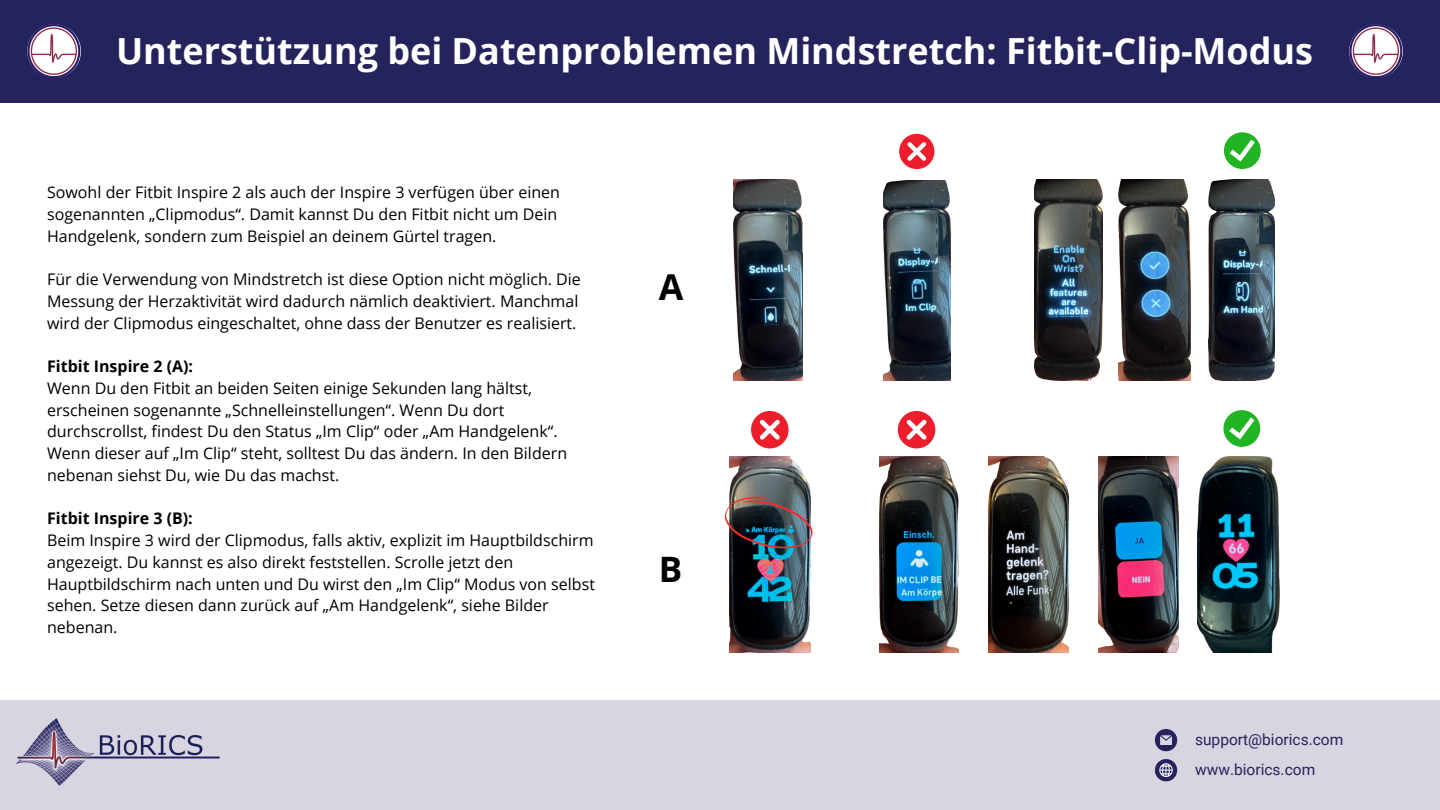
<style>
.page{position:relative;width:1440px;height:810px;background:#fff}
.page>*{position:absolute;margin:0;border:0;box-sizing:border-box;transform-origin:0 0}
.t1{font:700 36px "Open Sans";color:#fff}
.t2{font:700 35.7px "Open Sans";color:#000}
.t3{font:700 35px "Open Sans";color:#000}
.t4{font:16px/21.8px "Open Sans";color:#000}
.t5{font:15.5px "Roboto";color:#24235c}
.s1{font-weight:700}
</style>
<div class="page">
<div style="left:0;top:700px;width:1440px;height:110px;background:#d8d5e1"></div>
<img style="left:16px;top:718px;width:204px;height:68px">
<svg style="left:1155px;top:729px;width:22px;height:22px"></svg>
<svg style="left:1155px;top:759px;width:22px;height:22px"></svg>
<div style="left:0;top:0;width:1440px;height:102px;background:#24235c"></div>
<img style="left:27px;top:24px;width:54px;height:54px;border-radius:50%">
<img style="left:1349px;top:24px;width:54px;height:54px;border-radius:50%">
<div style="left:751px;top:411px;width:38px;height:37px;background:#ed1d2b;border-radius:50%"></div>
<svg style="left:760px;top:420px;width:20px;height:20px"></svg>
<img style="left:1035px;top:179px;width:68px;height:202px">
<img style="left:1118px;top:179px;width:72px;height:202px">
<div style="left:899px;top:134px;width:35px;height:35px;background:#ed1d2b;border-radius:50%"></div>
<svg style="left:907px;top:142px;width:19px;height:19px"></svg>
<div style="left:1224px;top:132px;width:37px;height:37px;background:#21b524;border-radius:18px"></div>
<svg style="left:1230px;top:140px;width:25px;height:22px"></svg>
<img style="left:729px;top:457px;width:81px;height:195px">
<img style="left:725px;top:497px;width:87px;height:51px">
<div style="left:898px;top:411px;width:37px;height:37px;background:#ed1d2b;border-radius:50%"></div>
<svg style="left:906px;top:420px;width:21px;height:20px"></svg>
<img style="left:880px;top:457px;width:79px;height:195px">
<img style="left:1197px;top:457px;width:82px;height:195px">
<img style="left:1099px;top:457px;width:80px;height:195px">
<img style="left:734px;top:179px;width:69px;height:202px">
<img style="left:1209px;top:179px;width:66px;height:201px">
<img style="left:883px;top:180px;width:67px;height:201px">
<div style="left:1223px;top:410px;width:37px;height:37px;background:#21b524;border-radius:18px"></div>
<svg style="left:1229px;top:418px;width:25px;height:21px"></svg>
<img style="left:989px;top:457px;width:79px;height:195px">
<p class="t1" style="left:116px;top:26px;width:1199px">Unterstützung bei Datenproblemen Mindstretch: Fitbit-Clip-Modus</p>
<p class="t4" style="left:47px;top:181px;width:514px">Sowohl der Fitbit Inspire 2 als auch der Inspire 3 verfügen über einen sogenannten „Clipmodus“. Damit kannst Du den Fitbit nicht um Dein<br>Handgelenk, sondern zum Beispiel an deinem Gürtel tragen.</p>
<p class="t4" style="left:47px;top:268px;width:535px">Für die Verwendung von Mindstretch ist diese Option nicht möglich. Die<br>Messung der Herzaktivität wird dadurch nämlich deaktiviert. Manchmal wird der Clipmodus eingeschaltet, ohne dass der Benutzer es realisiert.</p>
<p class="t4" style="left:47px;top:355px;width:522px"><span class="s1">Fitbit Inspire 2 (A):<br></span>Wenn Du den Fitbit an beiden Seiten einige Sekunden lang hältst, erscheinen sogenannte „Schnelleinstellungen“. Wenn Du dort durchscrollst, findest Du den Status „Im Clip“ oder „Am Handgelenk“.<br>Wenn dieser auf „Im Clip“ steht, solltest Du das ändern. In den Bildern nebenan siehst Du, wie Du das machst.</p>
<p class="t4" style="left:47px;top:507px;width:549px"><span class="s1">Fitbit Inspire 3 (B):<br></span>Beim Inspire 3 wird der Clipmodus, falls aktiv, explizit im Hauptbildschirm angezeigt. Du kannst es also direkt feststellen. Scrolle jetzt den Hauptbildschirm nach unten und Du wirst den „Im Clip“ Modus von selbst sehen. Setze diesen dann zurück auf „Am Handgelenk“, siehe Bilder nebenan.</p>
<p class="t2" style="left:659px;top:262px;width:26px">A</p>
<p class="t3" style="left:659px;top:545px;width:25px">B</p>
<h1 class="t5" style="left:1195px;top:730px;width:150px">support@biorics.com</h1>
<h1 class="t5" style="left:1195px;top:760px;width:122px">www.biorics.com</h1>
</div>
